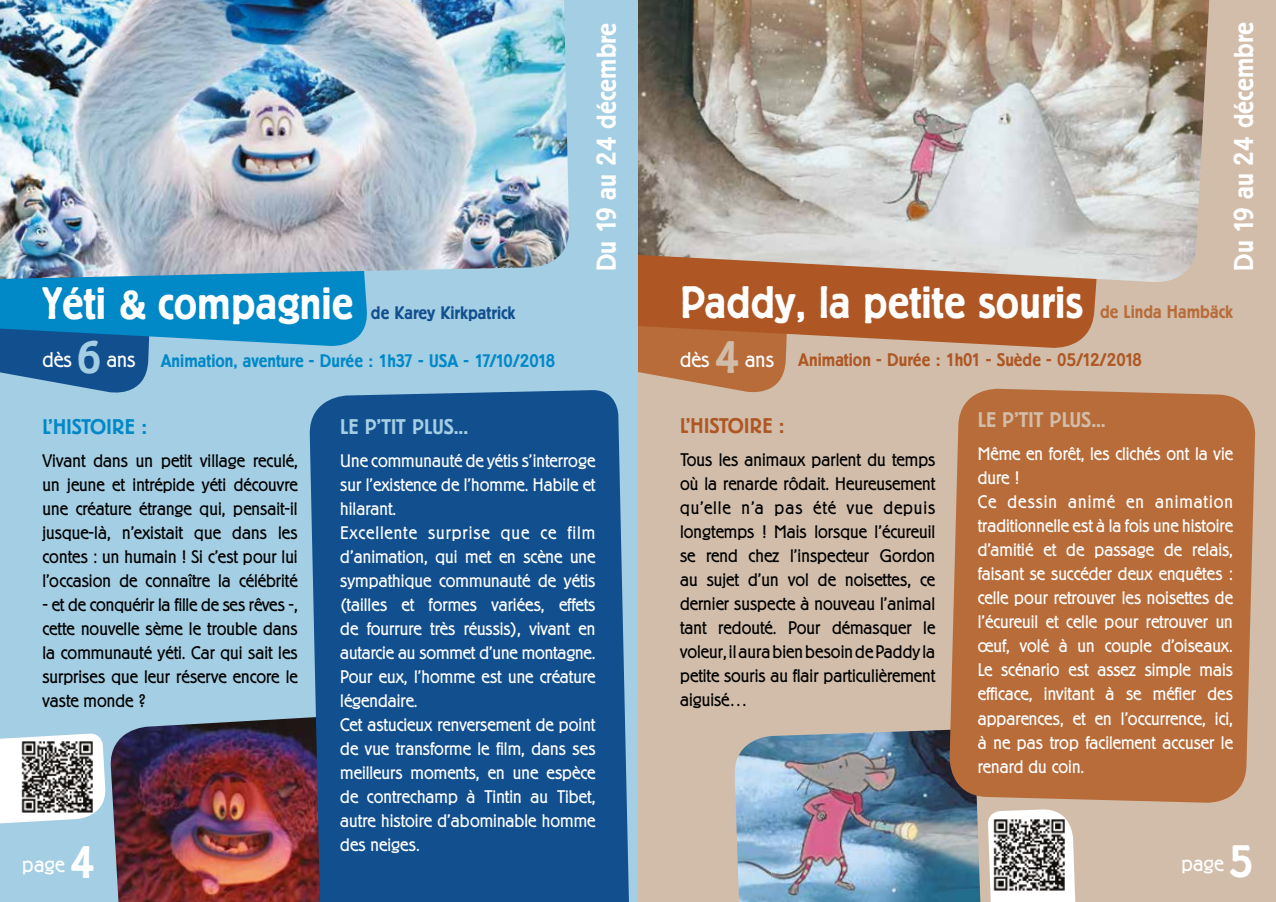
<style>
.page{position:relative;width:1276px;height:902px;background:#fff}
.page>*{position:absolute;margin:0;border:0;box-sizing:border-box;transform-origin:0 0}
.t1{font:500 45px "Berliner Grotesk";color:#fff}
.t2{font:500 27px "Berliner Grotesk";color:#fff}
.t3{font:500 21px "Berliner Grotesk";color:#a4cee3}
.t4{font:500 21px "Berliner Grotesk";color:#d1bdaa}
.t5{font:500 21px "Berliner Grotesk";color:#0088c7}
.t6{font:500 21px "Berliner Grotesk";color:#ae5724}
.t7{font:300 21px "Berliner Grotesk";color:#fff}
.t8{font:300 18px/24px "Berliner Grotesk";color:#fff}
.t9{font:300 18px/24px "Berliner Grotesk";color:#000;text-align:justify}
.t10{font:500 18px "Berliner Grotesk";color:#0088c7}
.t11{font:500 18px "Berliner Grotesk";color:#ae5724}
.t12{font:500 18px "Berliner Grotesk";color:#114f8e}
.t13{font:500 18px "Berliner Grotesk";color:#b86c39}
.s1{font-weight:300;font-size:21px;color:#fff}
.s2{font-size:45px;color:#a4cee3}
.s3{font-weight:500;font-size:45px}
.s4{font-size:45px;color:#d1bca8}
</style>
<div class="page">
<div style="left:629px;top:0;width:647px;height:901px;background:#d1bdaa"></div>
<img style="left:734px;top:729px;width:246px;height:172px">
<svg style="left:638px;top:350px;width:149px;height:43px"></svg>
<svg style="left:638px;top:284px;width:459px;height:66px;background:#b26333"></svg>
<img style="left:638px;top:0;width:571px;height:284px">
<div style="left:0;top:0;width:638px;height:901px;background:#a4cee3"></div>
<img style="left:110px;top:717px;width:199px;height:184px">
<svg style="left:309px;top:390px;width:320px;height:511px;background:#215790"></svg>
<svg style="left:0;top:348px;width:149px;height:45px"></svg>
<svg style="left:0;top:279px;width:367px;height:69px;background:#0b87c3"></svg>
<img style="left:0;top:0;width:569px;height:279px">
<div style="left:948px;top:388px;width:308px;height:415px;background:#b86c39"></div>
<svg style="left:0;top:733px;width:106px;height:91px"></svg>
<svg style="left:988px;top:809px;width:88px;height:92px"></svg>
<img style="left:21px;top:739px;width:72px;height:73px">
<img style="left:992px;top:818px;width:72px;height:72px">
<h1 class="t1" style="left:43px;top:279px;width:312px">Yéti &amp; compagnie</h1>
<p class="t12" style="left:371px;top:303px;width:146px">de Karey Kirkpatrick</p>
<p class="t10" style="left:43px;top:351px;width:514px"><span class="s1">dès</span> <span class="s2">6</span> <span class="s1">ans</span> Animation, aventure - Durée : 1h37 - USA - 17/10/2018</p>
<h2 class="t2" style="left:592px;top:271px;width:250px;rotate:-90deg">Du 19 au 24 décembre</h2>
<p class="t5" style="left:43px;top:415px;width:106px">L'HISTOIRE :</p>
<p class="t9" style="left:43px;top:449px;width:257px">Vivant dans un petit village reculé, un jeune et intrépide yéti découvre une créature étrange qui, pensait-il jusque-là, n'existait que dans les contes : un humain ! Si c'est pour lui l'occasion de connaître la célébrité</p>
<p class="t9" style="left:43px;top:593px;width:257px">- et de conquérir la fille de ses rêves -, cette nouvelle sème le trouble dans la communauté yéti. Car qui sait les surprises que leur réserve encore le vaste monde ?</p>
<p class="t7" style="left:22px;top:853px;width:74px">page <span class="s3">4</span></p>
<p class="t3" style="left:340px;top:415px;width:129px">LE P'TIT PLUS...</p>
<p class="t8" style="left:340px;top:449px;width:257px">Une communauté de yétis s’interroge sur l’existence de l’homme. Habile et hilarant.<br>Excellente surprise que ce film d’animation, qui met en scène une sympathique communauté de yétis (tailles et formes variées, effets de fourrure très réussis), vivant en autarcie au sommet d’une montagne.<br>Pour eux, l’homme est une créature légendaire.<br>Cet astucieux renversement de point de vue transforme le film, dans ses meilleurs moments, en une espèce de contrechamp à Tintin au Tibet, autre histoire d’abominable homme des neiges.</p>
<h2 class="t2" style="left:1229px;top:271px;width:250px;rotate:-90deg">Du 19 au 24 décembre</h2>
<h1 class="t1" style="left:680px;top:278px;width:405px">Paddy, la petite souris</h1>
<p class="t13" style="left:1100px;top:302px;width:134px">de Linda Hambäck</p>
<p class="t11" style="left:680px;top:350px;width:463px"><span class="s1">dès</span> <span class="s4">4</span> <span class="s1">ans</span> Animation - Durée : 1h01 - Suède - 05/12/2018</p>
<p class="t6" style="left:680px;top:415px;width:106px">L'HISTOIRE :</p>
<p class="t9" style="left:680px;top:448px;width:257px">Tous les animaux parlent du temps où la renarde rôdait. Heureusement qu'elle n'a pas été vue depuis longtemps ! Mais lorsque l’écureuil se rend chez l’inspecteur Gordon au sujet d’un vol de noisettes, ce dernier suspecte à nouveau l’animal tant redouté. Pour démasquer le voleur, il aura bien besoin de Paddy la petite souris au flair particulièrement aiguisé…</p>
<p class="t4" style="left:977px;top:409px;width:129px">LE P'TIT PLUS...</p>
<p class="t8" style="left:977px;top:442px;width:257px">Même en forêt, les clichés ont la vie dure !<br>Ce dessin animé en animation traditionnelle est à la fois une histoire d'amitié et de passage de relais, faisant se succéder deux enquêtes : celle pour retrouver les noisettes de l'écureuil et celle pour retrouver un œuf, volé à un couple d'oiseaux.<br>Le scénario est assez simple mais efficace, invitant à se méfier des apparences, et en l'occurrence, ici, à ne pas trop facilement accuser le renard du coin.</p>
<p class="t7" style="left:1181px;top:851px;width:73px">page <span class="s3">5</span></p>
</div>
